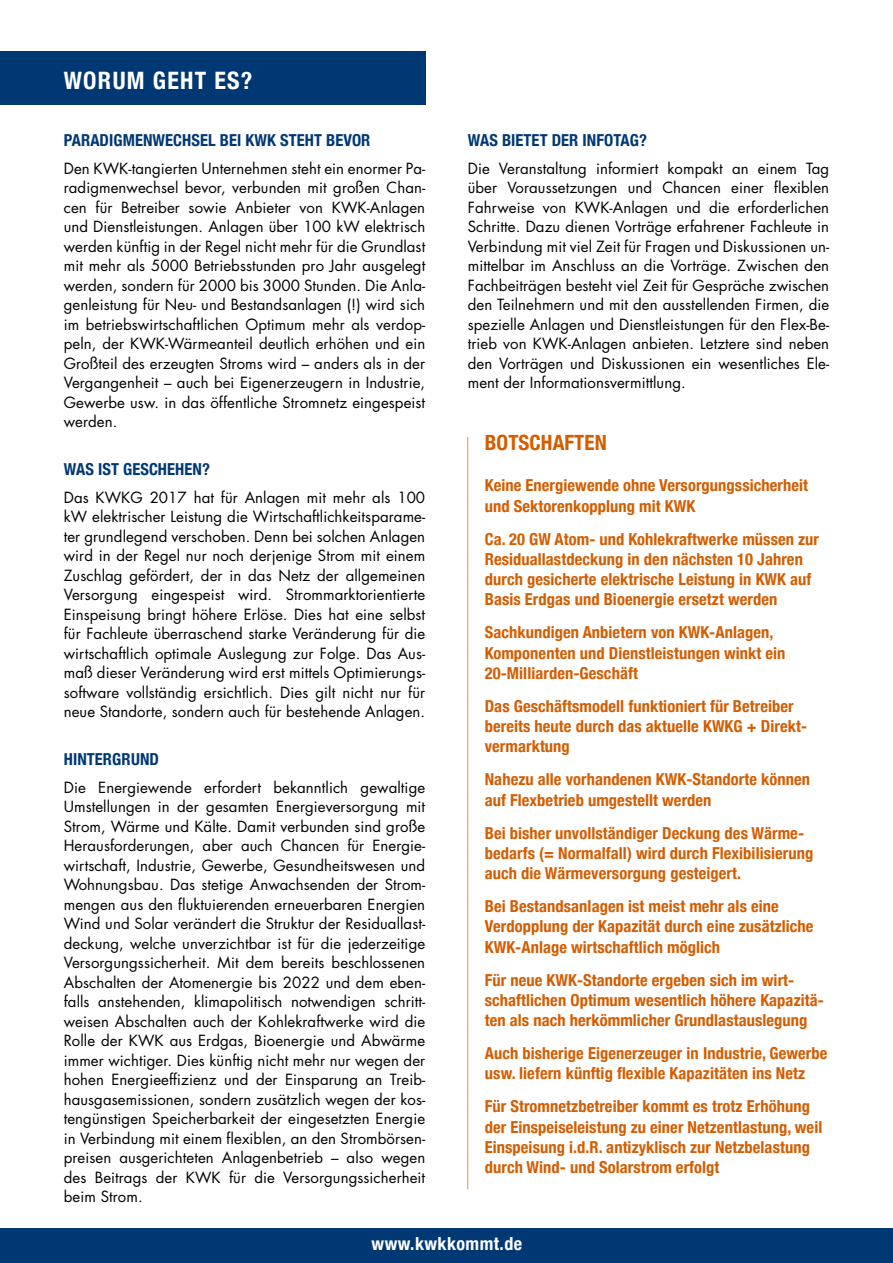
<style>
.page{position:relative;width:893px;height:1263px;background:#fff}
.page>*{position:absolute;margin:0;border:0;box-sizing:border-box;transform-origin:0 0}
.t1{font:700 condensed 24px "Helvetica Neue";letter-spacing:.05em;color:#fff}
.t2{font:700 condensed 21px "Helvetica Neue";letter-spacing:.005em;color:#d45d02}
.t3{font:700 condensed 18px "Helvetica Neue";letter-spacing:.025em;color:#fff}
.t4{font:700 condensed 16.5px/20.2px "Helvetica Neue";letter-spacing:.005em;color:#d45d02}
.t5{font:700 condensed 16.5px "Helvetica Neue";letter-spacing:.005em;color:#003874}
.t6{font:15px/19.5px "Futura Std";letter-spacing:.005em;color:#000;text-align:justify}
</style>
<div class="page">
<div style="left:0;top:51px;width:425px;height:54px;background:#003874"></div>
<hr style="left:467px;top:437px;width:1px;height:752px;background:#e28f50">
<div style="left:0;top:1229px;width:893px;height:34px;background:#003874"></div>
<h1 class="t1" style="left:64px;top:60px;width:190px">WORUM GEHT ES?</h1>
<p class="t5" style="left:64px;top:126px;width:308px">PARADIGMENWECHSEL BEI KWK STEHT BEVOR</p>
<p class="t6" style="left:64px;top:158px;width:363px">Den KWK-tangierten Unternehmen steht ein enormer Pa&shy;radigmenwechsel bevor, verbunden mit großen Chan&shy;cen für Betreiber sowie Anbieter von KWK-Anlagen und Dienstleistungen. Anlagen über 100 kW elektrisch werden künftig in der Regel nicht mehr für die Grundlast mit mehr als 5000 Betriebsstunden pro Jahr ausgelegt werden, sondern für 2000 bis 3000 Stunden. Die Anla&shy;genleistung für Neu- und Bestandsanlagen (!) wird sich im betriebswirtschaftlichen Optimum mehr als verdop&shy;peln, der KWK-Wärmeanteil deutlich erhöhen und ein Großteil des erzeugten Stroms wird – anders als in der Vergangenheit – auch bei Eigenerzeugern in Industrie, Gewerbe usw. in das öffentliche Stromnetz eingespeist werden.</p>
<p class="t5" style="left:64px;top:455px;width:148px">WAS IST GESCHEHEN?</p>
<p class="t6" style="left:64px;top:487px;width:363px">Das KWKG 2017 hat für Anlagen mit mehr als 100 kW elektrischer Leistung die Wirtschaftlichkeitsparame&shy;ter grundlegend verschoben. Denn bei solchen Anlagen wird in der Regel nur noch derjenige Strom mit einem Zuschlag gefördert, der in das Netz der allgemeinen Versorgung eingespeist wird. Strommarktorientierte Einspeisung bringt höhere Erlöse. Dies hat eine selbst für Fachleute überraschend starke Veränderung für die wirtschaftlich optimale Auslegung zur Folge. Das Aus&shy;maß dieser Veränderung wird erst mittels Optimierungs&shy;software vollständig ersichtlich. Dies gilt nicht nur für neue Standorte, sondern auch für bestehende Anlagen.</p>
<p class="t5" style="left:64px;top:745px;width:97px">HINTERGRUND</p>
<p class="t6" style="left:64px;top:777px;width:363px">Die Energiewende erfordert bekanntlich gewaltige Umstellungen in der gesamten Energieversorgung mit Strom, Wärme und Kälte. Damit verbunden sind große Herausforderungen, aber auch Chancen für Energie&shy;wirtschaft, Industrie, Gewerbe, Gesundheitswesen und Wohnungsbau. Das stetige Anwachsenden der Strom&shy;mengen aus den fluktuierenden erneuerbaren Energien Wind und Solar verändert die Struktur der Residuallast&shy;deckung, welche unverzichtbar ist für die jederzeitige Versorgungssicherheit. Mit dem bereits beschlossenen Abschalten der Atomenergie bis 2022 und dem eben&shy;falls anstehenden, klimapolitisch notwendigen schritt&shy;weisen Abschalten auch der Kohlekraftwerke wird die Rolle der KWK aus Erdgas, Bioenergie und Abwärme immer wichtiger. Dies künftig nicht mehr nur wegen der hohen Energieeffizienz und der Einsparung an Treib&shy;hausgasemissionen, sondern zusätzlich wegen der kos&shy;tengünstigen Speicherbarkeit der eingesetzten Energie in Verbindung mit einem flexiblen, an den Strombörsen&shy;preisen ausgerichteten Anlagenbetrieb – also wegen des Beitrags der KWK für die Versorgungssicherheit beim Strom.</p>
<p class="t5" style="left:468px;top:126px;width:181px">WAS BIETET DER INFOTAG?</p>
<p class="t6" style="left:468px;top:158px;width:363px">Die Veranstaltung informiert kompakt an einem Tag über Voraussetzungen und Chancen einer flexiblen Fahrweise von KWK-Anlagen und die erforderlichen Schritte. Dazu dienen Vorträge erfahrener Fachleute in Verbindung mit viel Zeit für Fragen und Diskussionen un&shy;mittelbar im Anschluss an die Vorträge. Zwischen den Fachbeiträgen besteht viel Zeit für Gespräche zwischen den Teilnehmern und mit den ausstellenden Firmen, die spezielle Anlagen und Dienstleistungen für den Flex-Be&shy;trieb von KWK-Anlagen anbieten. Letztere sind neben den Vorträgen und Diskussionen ein wesentliches Ele&shy;ment der Informationsvermittlung.</p>
<h2 class="t2" style="left:485px;top:425px;width:123px">BOTSCHAFTEN</h2>
<p class="t4" style="left:485px;top:474px;width:325px">Keine Energiewende ohne Versorgungssicherheit und Sektorenkopplung mit KWK</p>
<p class="t4" style="left:485px;top:527px;width:336px">Ca. 20 GW Atom- und Kohlekraftwerke müssen zur Residuallastdeckung in den nächsten 10 Jahren durch gesicherte elektrische Leistung in KWK auf Basis Erdgas und Bioenergie ersetzt werden</p>
<p class="t4" style="left:485px;top:621px;width:302px">Sachkundigen Anbietern von KWK-Anlagen,<br>Komponenten und Dienstleistungen winkt ein<br>20-Milliarden-Geschäft</p>
<p class="t4" style="left:485px;top:695px;width:324px">Das Geschäftsmodell funktioniert für Betreiber bereits heute durch das aktuelle KWKG + Direkt&shy;vermarktung</p>
<p class="t4" style="left:485px;top:768px;width:327px">Nahezu alle vorhandenen KWK-Standorte können auf Flexbetrieb umgestellt werden</p>
<p class="t4" style="left:485px;top:821px;width:330px">Bei bisher unvollständiger Deckung des Wärme&shy;bedarfs (= Normalfall) wird durch Flexibilisierung auch die Wärmeversorgung gesteigert.</p>
<p class="t4" style="left:485px;top:895px;width:330px">Bei Bestandsanlagen ist meist mehr als eine<br>Verdopplung der Kapazität durch eine zusätzliche<br>KWK-Anlage wirtschaftlich möglich</p>
<p class="t4" style="left:485px;top:968px;width:341px">Für neue KWK-Standorte ergeben sich im wirt&shy;schaftlichen Optimum wesentlich höhere Kapazitä&shy;ten als nach herkömmlicher Grundlastauslegung</p>
<p class="t4" style="left:485px;top:1042px;width:344px">Auch bisherige Eigenerzeuger in Industrie, Gewerbe usw. liefern künftig flexible Kapazitäten ins Netz</p>
<p class="t4" style="left:485px;top:1095px;width:339px">Für Stromnetzbetreiber kommt es trotz Erhöhung der Einspeiseleistung zu einer Netzentlastung, weil Einspeisung i.d.R. antizyklisch zur Netzbelastung durch Wind- und Solarstrom erfolgt</p>
<p class="t3" style="left:372px;top:1229px;width:152px">www.kwkkommt.de</p>
</div>
